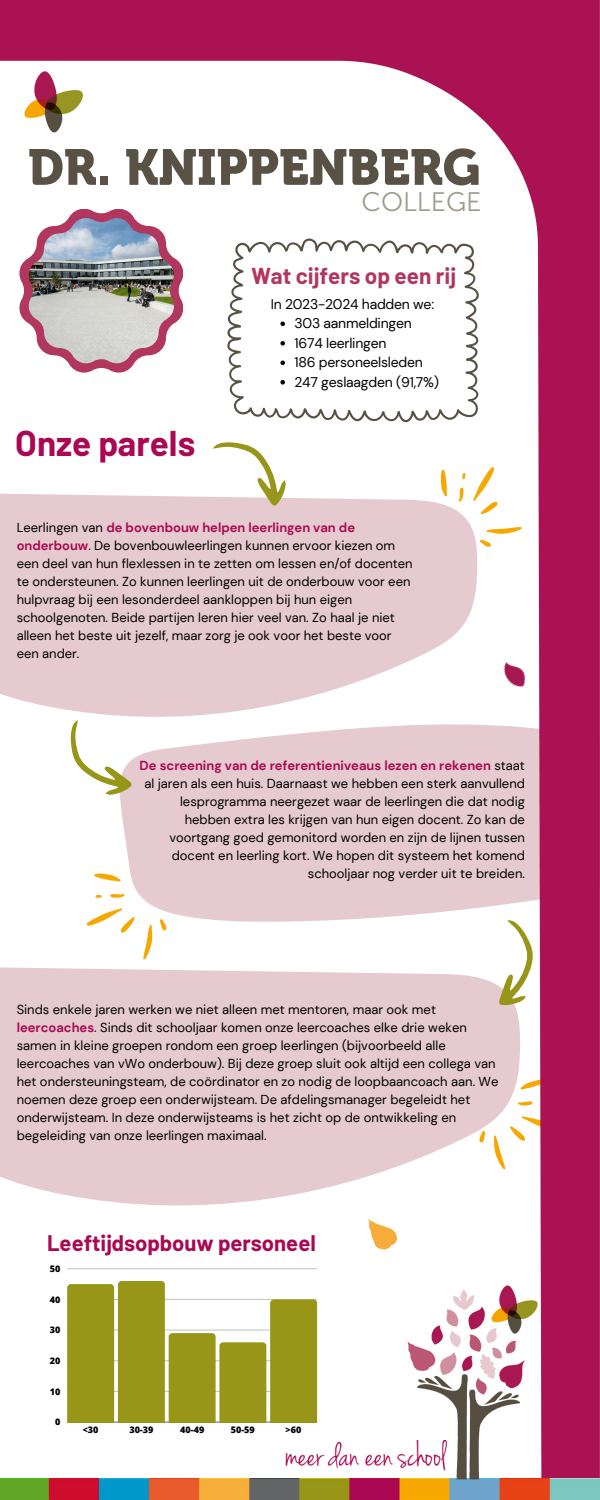
<style>
.page{position:relative;width:600px;height:1500px;background:#fff}
.page>*{position:absolute;margin:0;border:0;box-sizing:border-box;transform-origin:0 0}
.t1{font:50.1px "Museo 900";color:#585144}
.t2{font:700 35px "Barlow";color:#aa0852}
.t3{font:26.7px "Museo Sans 300";color:#a0998c}
.t4{font:700 22.5px "Barlow";color:#b1375f}
.t5{font:700 22px "Barlow";color:#aa0852}
.t6{font:14px/19.5px "DM Sans";letter-spacing:-.015em;color:#000}
.t7{font:13px/18px "DM Sans";color:#000}
.t8{font:800 9px "Open Sans";color:#000}
.s1{font-weight:700;color:#aa0852}
</style>
<div class="page">
<img style="left:0;top:0;width:600px;height:1500px">
<hr style="left:67px;top:1269px;width:250px;height:1px;background:#000">
<hr style="left:67px;top:1422px;width:250px;height:1px;background:#000">
<svg style="left:67px;top:1281px;width:250px;height:141px"></svg>
<svg style="left:0;top:492px;width:477px;height:239px;fill:#e5cacf"></svg>
<svg style="left:212px;top:429px;width:79px;height:89px"></svg>
<svg style="left:55px;top:719px;width:91px;height:82px"></svg>
<svg style="left:0;top:966px;width:520px;height:254px;fill:#e5cacf"></svg>
<svg style="left:464px;top:917px;width:94px;height:98px"></svg>
<svg style="left:440px;top:463px;width:84px;height:88px"></svg>
<svg style="left:80px;top:872px;width:95px;height:91px"></svg>
<img style="left:1px;top:58px;width:96px;height:104px">
<img style="left:367px;top:1275px;width:214px;height:214px">
<svg style="left:19px;top:209px;width:164px;height:164px"></svg>
<img style="left:29px;top:218px;width:145px;height:145px">
<img style="left:233px;top:1440px;width:346px;height:32px">
<svg style="left:227px;top:238px;width:252px;height:184px"></svg>
<svg style="left:280px;top:322px;width:5px;height:4px"></svg>
<svg style="left:280px;top:341px;width:5px;height:5px"></svg>
<svg style="left:280px;top:361px;width:5px;height:4px"></svg>
<svg style="left:280px;top:380px;width:5px;height:5px"></svg>
<img style="left:467px;top:611px;width:113px;height:113px">
<img style="left:347px;top:1197px;width:114px;height:69px">
<h1 class="t1" style="left:28px;top:138px;width:454px">DR. KNIPPENBERG</h1>
<h3 class="t3" style="left:362px;top:186px;width:121px">COLLEGE</h3>
<h3 class="t4" style="left:251px;top:261px;width:206px">Wat cijfers op een rij</h3>
<h2 class="t2" style="left:15px;top:421px;width:182px">Onze parels</h2>
<p class="t6" style="left:295px;top:294px;width:146px;text-indent:-24px">In 2023-2024 hadden we:<br>303 aanmeldingen<br>1674 leerlingen<br>186 personeelsleden<br>247 geslaagden (91,7%)</p>
<p class="t7" style="left:17px;top:519px;width:398px">Leerlingen van <span class="s1">de bovenbouw helpen leerlingen van de onderbouw</span>. De bovenbouwleerlingen kunnen ervoor kiezen om een deel van hun flexlessen in te zetten om lessen en/of docenten te ondersteunen. Zo kunnen leerlingen uit de onderbouw voor een hulpvraag bij een lesonderdeel aankloppen bij hun eigen schoolgenoten. Beide partijen leren hier veel van. Zo haal je niet alleen het beste uit jezelf, maar zorg je ook voor het beste voor een ander.</p>
<p class="t7" style="left:140px;top:757px;width:387px;text-align:right"><span class="s1">De screening van de referentieniveaus lezen en rekenen</span> staat al jaren als een huis. Daarnaast we hebben een sterk aanvullend lesprogramma neergezet waar de leerlingen die dat nodig hebben extra les krijgen van hun eigen docent. Zo kan de voortgang goed gemonitord worden en zijn de lijnen tussen docent en leerling kort. We hopen dit systeem het komend schooljaar nog verder uit te breiden.</p>
<p class="t7" style="left:17px;top:1001px;width:483px">Sinds enkele jaren werken we niet alleen met mentoren, maar ook met <span class="s1">leercoaches</span>. Sinds dit schooljaar komen onze leercoaches elke drie weken samen in kleine groepen rondom een groep leerlingen (bijvoorbeeld alle leercoaches van vWo onderbouw). Bij deze groep sluit ook altijd een collega van het ondersteuningsteam, de coördinator en zo nodig de loopbaancoach aan. We noemen deze groep een onderwijsteam. De afdelingsmanager begeleidt het onderwijsteam. In deze onderwijsteams is het zicht op de ontwikkeling en begeleiding van onze leerlingen maximaal.</p>
<h3 class="t5" style="left:47px;top:1229px;width:270px">Leeftijdsopbouw personeel</h3>
<p class="t8" style="left:50px;top:1262px;width:12px">50</p>
<p class="t8" style="left:50px;top:1293px;width:12px">40</p>
<p class="t8" style="left:50px;top:1324px;width:12px">30</p>
<p class="t8" style="left:50px;top:1354px;width:12px">20</p>
<p class="t8" style="left:50px;top:1385px;width:12px">10</p>
<p class="t8" style="left:55px;top:1416px;width:7px">0</p>
<p class="t8" style="left:83px;top:1424px;width:17px">&lt;30</p>
<p class="t8" style="left:129px;top:1424px;width:26px">30-39</p>
<p class="t8" style="left:180px;top:1424px;width:26px">40-49</p>
<p class="t8" style="left:231px;top:1424px;width:26px">50-59</p>
<p class="t8" style="left:286px;top:1424px;width:17px">&gt;60</p>
</div>
